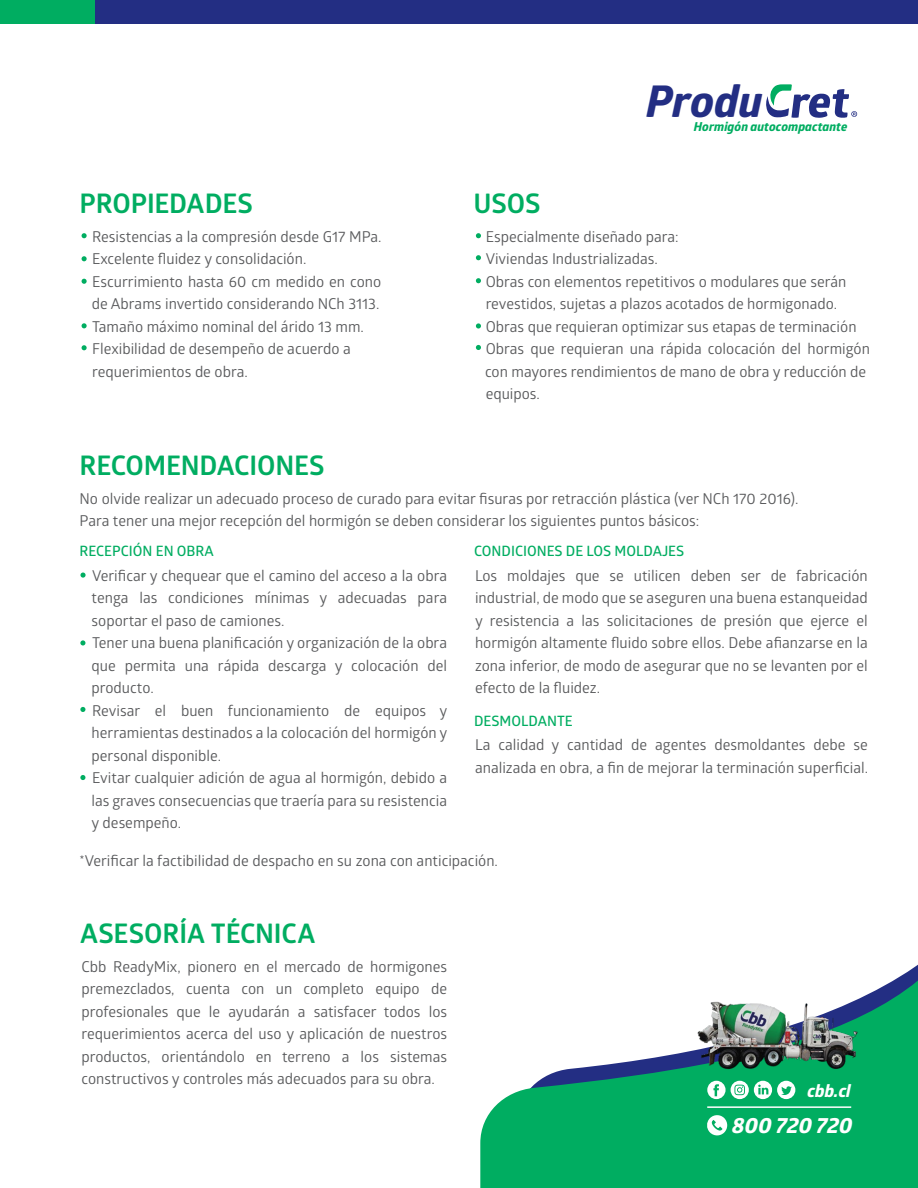
<style>
.page{position:relative;width:918px;height:1188px;background:#fff}
.page>*{position:absolute;margin:0;border:0;box-sizing:border-box;transform-origin:0 0}
.t1{font:italic 700 43.8px "Globerx";color:#232e83}
.t2{font:700 27px "Glober";letter-spacing:-.005em;color:#00ad61}
.t3{font:italic 700 21.75px "Globerx";color:#fff}
.t4{font:italic 700 17.25px "Globerx";color:#fff}
.t5{font:15px/22.5px "Glober";color:#58595b}
.t6{font:600 14.25px "Glober";color:#00ad61}
.t7{font:italic 700 12.45px "Globerx";color:#00ad61}
</style>
<div class="page">
<svg style="left:80px;top:573px;width:6px;height:5px"></svg>
<svg style="left:80px;top:640px;width:5px;height:6px"></svg>
<svg style="left:80px;top:707px;width:5px;height:5px"></svg>
<svg style="left:80px;top:775px;width:5px;height:5px"></svg>
<svg style="left:476px;top:233px;width:5px;height:5px"></svg>
<svg style="left:476px;top:255px;width:5px;height:5px"></svg>
<svg style="left:476px;top:278px;width:5px;height:5px"></svg>
<svg style="left:476px;top:323px;width:5px;height:6px"></svg>
<svg style="left:476px;top:345px;width:5px;height:5px"></svg>
<svg style="left:82px;top:256px;width:5px;height:5px"></svg>
<svg style="left:82px;top:233px;width:5px;height:5px"></svg>
<svg style="left:82px;top:279px;width:5px;height:5px"></svg>
<svg style="left:82px;top:323px;width:5px;height:5px"></svg>
<svg style="left:82px;top:345px;width:5px;height:5px"></svg>
<div style="left:57px;top:0;width:861px;height:23px;background:#232e83"></div>
<div style="left:0;top:0;width:94px;height:23px;background:#00ad61"></div>
<svg style="left:766px;top:84px;width:91px;height:34px"></svg>
<svg style="left:480px;top:964px;width:438px;height:224px;fill:#00ad61"></svg>
<img style="left:693px;top:988px;width:169px;height:92px">
<svg style="left:707px;top:1081px;width:88px;height:18px"></svg>
<svg style="left:706px;top:1114px;width:21px;height:22px"></svg>
<hr style="left:707px;top:1106px;width:144px;height:2px;background:#fff">
<h2 class="t2" style="left:80px;top:184px;width:175px">PROPIEDADES</h2>
<p class="t5" style="left:92px;top:224px;width:291px">Resistencias a la compresión desde G17 MPa.<br>Excelente fluidez y consolidación.<br>Escurrimiento hasta 60 cm medido en cono de Abrams invertido considerando NCh 3113.<br>Tamaño máximo nominal del árido 13 mm.<br>Flexibilidad de desempeño de acuerdo a requerimientos de obra.</p>
<h2 class="t2" style="left:80px;top:447px;width:247px">RECOMENDACIONES</h2>
<h2 class="t2" style="left:474px;top:184px;width:68px">USOS</h2>
<h1 class="t1" style="left:646px;top:70px;width:118px">Produ</h1>
<p class="t7" style="left:694px;top:117px;width:155px">Hormigón autocompactante</p>
<p class="t5" style="left:485px;top:224px;width:386px">Especialmente diseñado para:<br>Viviendas Industrializadas.<br>Obras con elementos repetitivos o modulares que serán revestidos, sujetas a plazos acotados de hormigonado.<br>Obras que requieran optimizar sus etapas de terminación Obras que requieran una rápida colocación del hormigón con mayores rendimientos de mano de obra y reducción de equipos.</p>
<p class="t5" style="left:80px;top:487px;width:720px">No olvide realizar un adecuado proceso de curado para evitar fisuras por retracción plástica (ver NCh 170 2016).<br>Para tener una mejor recepción del hormigón se deben considerar los siguientes puntos básicos:</p>
<p class="t6" style="left:80px;top:541px;width:136px">RECEPCIÓN EN OBRA</p>
<p class="t6" style="left:474px;top:541px;width:212px">CONDICIONES DE LOS MOLDAJES</p>
<p class="t5" style="left:475px;top:563px;width:394px;text-align:justify">Los moldajes que se utilicen deben ser de fabricación industrial, de modo que se aseguren una buena estanqueidad y resistencia a las solicitaciones de presión que ejerce el hormigón altamente fluido sobre ellos. Debe afianzarse en la zona inferior, de modo de asegurar que no se levanten por el efecto de la fluidez.</p>
<p class="t6" style="left:474px;top:711px;width:100px">DESMOLDANTE</p>
<p class="t5" style="left:475px;top:733px;width:395px">La calidad y cantidad de agentes desmoldantes debe se analizada en obra, a fin de mejorar la terminación superficial.</p>
<p class="t5" style="left:92px;top:563px;width:357px">Verificar y chequear que el camino del acceso a la obra tenga las condiciones mínimas y adecuadas para soportar el paso de camiones.<br>Tener una buena planificación y organización de la obra que permita una rápida descarga y colocación del producto.<br>Revisar el buen funcionamiento de equipos y herramientas destinados a la colocación del hormigón y personal disponible.<br>Evitar cualquier adición de agua al hormigón, debido a las graves consecuencias que traería para su resistencia y desempeño.</p>
<p class="t5" style="left:80px;top:849px;width:420px">*Verificar la factibilidad de despacho en su zona con anticipación.</p>
<h2 class="t2" style="left:80px;top:914px;width:237px">ASESORÍA TÉCNICA</h2>
<p class="t5" style="left:82px;top:954px;width:367px;text-align:justify">Cbb ReadyMix, pionero en el mercado de hormigones premezclados, cuenta con un completo equipo de profesionales que le ayudarán a satisfacer todos los requerimientos acerca del uso y aplicación de nuestros productos, orientándolo en terreno a los sistemas constructivos y controles más adecuados para su obra.</p>
<p class="t4" style="left:807px;top:1079px;width:45px">cbb.cl</p>
<h3 class="t3" style="left:732px;top:1110px;width:122px">800 720 720</h3>
</div>
